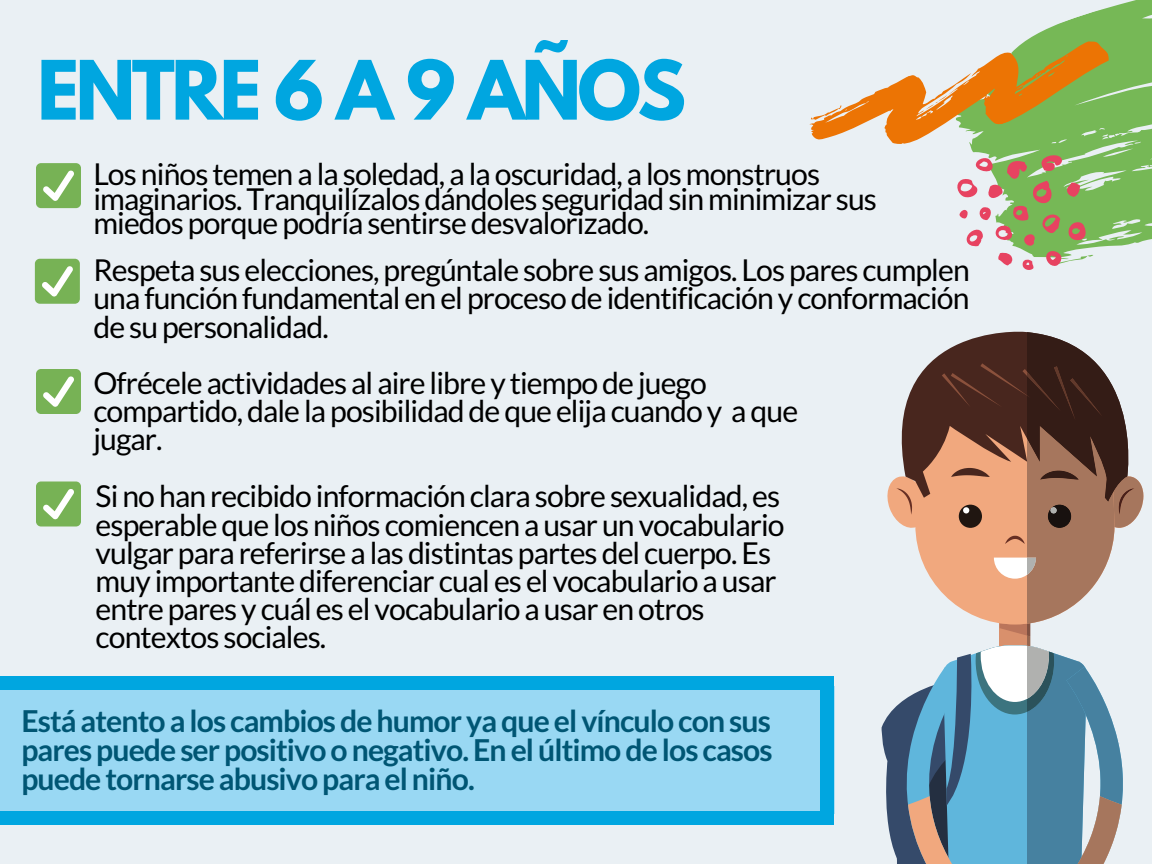
<style>
.page{position:relative;width:1152px;height:864px;background:#eaf0f4}
.page>*{position:absolute;margin:0;border:0;box-sizing:border-box;transform-origin:0 0}
.t1{font:700 72.45px "League Spartan";letter-spacing:-.05em;color:#00a6e0}
.t2{font:30.15px/28.2px "Lato";letter-spacing:-.03em;color:#000}
.t3{font:700 30.15px/29.2px "Lato";letter-spacing:-.03em;color:#005674;text-align:justify}
</style>
<div class="page">
<svg style="left:1058px;top:0;width:94px;height:247px;fill:#76b856"></svg>
<svg style="left:809px;top:24px;width:310px;height:149px"></svg>
<svg style="left:925px;top:95px;width:23px;height:14px"></svg>
<svg style="left:957px;top:155px;width:138px;height:115px"></svg>
<div style="left:36px;top:163px;width:45px;height:45px;background:#77b255;border-radius:5px"></div>
<svg style="left:43px;top:170px;width:31px;height:31px"></svg>
<div style="left:35px;top:259px;width:45px;height:45px;background:#77b255;border-radius:5px"></div>
<svg style="left:42px;top:266px;width:31px;height:31px"></svg>
<div style="left:36px;top:369px;width:45px;height:45px;background:#77b255;border-radius:5px"></div>
<svg style="left:43px;top:376px;width:31px;height:31px"></svg>
<div style="left:36px;top:482px;width:45px;height:45px;background:#77b255;border-radius:5px"></div>
<svg style="left:43px;top:489px;width:31px;height:30px"></svg>
<div style="left:0;top:687px;width:835px;height:127px;background:#99d8f3"></div>
<div style="left:820px;top:811px;width:14px;height:14px;background:#00a6e0"></div>
<div style="left:820px;top:689px;width:14px;height:123px;background:#00a6e0"></div>
<div style="left:0;top:811px;width:821px;height:14px;background:#00a6e0"></div>
<div style="left:820px;top:676px;width:14px;height:14px;background:#00a6e0"></div>
<div style="left:0;top:676px;width:821px;height:14px;background:#00a6e0"></div>
<svg style="left:881px;top:332px;width:263px;height:532px"></svg>
<h1 class="t1" style="left:37px;top:54px;width:650px">ENTRE 6 A 9 AÑOS</h1>
<p class="t2" style="left:93px;top:161px;width:785px;line-height:24.8px">Los niños temen a la soledad, a la oscuridad, a los monstruos imaginarios. Tranquilízalos dándoles seguridad sin minimizar sus miedos porque podría sentirse desvalorizado.</p>
<p class="t2" style="left:93px;top:256px;width:878px;text-align:justify">Respeta sus elecciones, pregúntale sobre sus amigos. Los pares cumplen una función fundamental en el proceso de identificación y conformación de su personalidad.</p>
<p class="t2" style="left:93px;top:368px;width:706px">Ofrécele actividades al aire libre y tiempo de juego compartido, dale la posibilidad de que elija cuando y a que jugar.</p>
<p class="t2" style="left:96px;top:482px;width:691px">Si no han recibido información clara sobre sexualidad, es esperable que los niños comiencen a usar un vocabulario vulgar para referirse a las distintas partes del cuerpo. Es muy importante diferenciar cual es el vocabulario a usar entre pares y cuál es el vocabulario a usar en otros contextos sociales.</p>
<p class="t3" style="left:21px;top:706px;width:753px">Está atento a los cambios de humor ya que el vínculo con sus pares puede ser positivo o negativo. En el último de los casos puede tornarse abusivo para el niño.</p>
</div>
